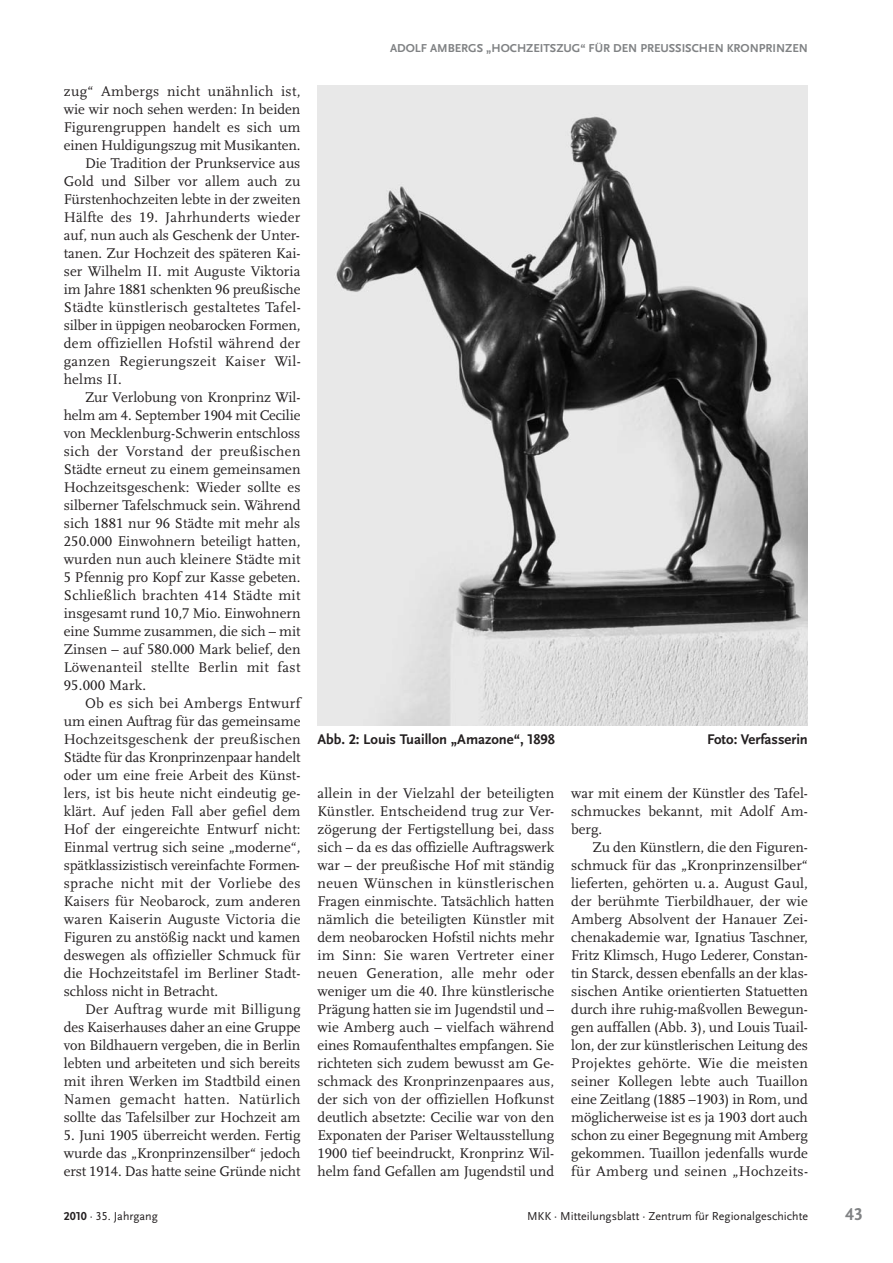
<style>
.page{position:relative;width:893px;height:1263px;background:#fff}
.page>*{position:absolute;margin:0;border:0;box-sizing:border-box;transform-origin:0 0}
.t1{font:700 18px "Scala Sans LF";color:#808284}
.t2{font:14.7px/18px "Scala LF";color:#231f20;text-align:justify}
.t3{font:14.7px "Scala LF";letter-spacing:.025em;color:#231f20}
.t4{font:14.7px "Scala LF";letter-spacing:.02em;color:#231f20}
.t5{font:700 14.7px "Scala Sans LF";color:#231f20}
.t6{font:14.7px "Scala LF";letter-spacing:.035em;color:#231f20}
.t7{font:14.7px "Scala LF";letter-spacing:.03em;color:#231f20}
.t8{font:12px "Scala Sans LF";color:#231f20}
.t9{font:700 12px "Scala Sans LF";color:#808284}
.s1{font-weight:700}
</style>
<div class="page">
<img style="left:317px;top:85px;width:491px;height:641px">
<p class="t3" style="left:64px;top:85px;width:238px">zug“ Ambergs nicht unähnlich ist,</p>
<p class="t2" style="left:64px;top:101px;width:238px">wie wir noch sehen werden: In beiden</p>
<p class="t2" style="left:64px;top:119px;width:238px">Figurengruppen handelt es sich um</p>
<p class="t2" style="left:64px;top:137px;width:238px">einen Huldigungszug mit Musikanten.</p>
<p class="t2" style="left:85px;top:155px;width:217px">Die Tradition der Prunkservice aus</p>
<p class="t2" style="left:64px;top:173px;width:238px">Gold und Silber vor allem auch zu</p>
<p class="t2" style="left:64px;top:191px;width:238px">Fürstenhochzeiten lebte in der zweiten</p>
<p class="t3" style="left:64px;top:211px;width:238px">Hälfte des 19. Jahrhunderts wieder</p>
<p class="t2" style="left:64px;top:227px;width:237px">auf, nun auch als Geschenk der Unter-</p>
<p class="t2" style="left:64px;top:245px;width:238px">tanen. Zur Hochzeit des späteren Kai-</p>
<p class="t2" style="left:64px;top:263px;width:238px">ser Wilhelm II. mit Auguste Viktoria</p>
<p class="t2" style="left:64px;top:281px;width:238px">im Jahre 1881 schenkten 96 preußische</p>
<p class="t3" style="left:64px;top:301px;width:238px">Städte künstlerisch gestaltetes Tafel -</p>
<p class="t2" style="left:64px;top:317px;width:238px">silber in üppigen neobarocken Formen,</p>
<p class="t3" style="left:64px;top:337px;width:238px">dem offiziellen Hofstil während der</p>
<p class="t3" style="left:64px;top:355px;width:238px">ganzen Regierungszeit Kaiser Wil-</p>
<p class="t2" style="left:64px;top:371px;width:59px">helms II.</p>
<p class="t2" style="left:85px;top:389px;width:217px">Zur Verlobung von Kronprinz Wil-</p>
<p class="t2" style="left:64px;top:407px;width:238px">helm am 4. September 1904 mit Cecilie</p>
<p class="t2" style="left:64px;top:425px;width:238px">von Mecklenburg-Schwerin entschloss</p>
<p class="t3" style="left:64px;top:445px;width:238px">sich der Vorstand der preußischen</p>
<p class="t2" style="left:64px;top:461px;width:238px">Städte erneut zu einem gemeinsamen</p>
<p class="t2" style="left:64px;top:479px;width:238px">Hochzeitsgeschenk: Wieder sollte es</p>
<p class="t2" style="left:64px;top:497px;width:238px">silberner Tafelschmuck sein. Während</p>
<p class="t2" style="left:64px;top:515px;width:238px">sich 1881 nur 96 Städte mit mehr als</p>
<p class="t2" style="left:64px;top:533px;width:238px">250.000 Einwohnern beteiligt hatten,</p>
<p class="t2" style="left:64px;top:551px;width:238px">wurden nun auch kleinere Städte mit</p>
<p class="t2" style="left:64px;top:569px;width:238px">5 Pfennig pro Kopf zur Kasse gebeten.</p>
<p class="t3" style="left:64px;top:589px;width:238px">Schließlich brachten 414 Städte mit</p>
<p class="t2" style="left:64px;top:605px;width:238px">insgesamt rund 10,7 Mio. Einwohnern</p>
<p class="t2" style="left:64px;top:623px;width:238px">eine Summe zusammen, die sich – mit</p>
<p class="t2" style="left:64px;top:641px;width:238px">Zinsen – auf 580.000 Mark belief, den</p>
<p class="t3" style="left:64px;top:661px;width:238px">Löwenanteil stellte Berlin mit fast</p>
<p class="t2" style="left:64px;top:677px;width:84px">95.000 Mark.</p>
<p class="t7" style="left:85px;top:697px;width:217px">Ob es sich bei Ambergs Entwurf</p>
<p class="t2" style="left:64px;top:713px;width:238px">um einen Auftrag für das gemeinsame</p>
<p class="t4" style="left:64px;top:733px;width:238px">Hochzeitsgeschenk der preußischen</p>
<p class="t2" style="left:64px;top:749px;width:238px">Städte für das Kronprinzenpaar handelt</p>
<p class="t2" style="left:64px;top:767px;width:238px">oder um eine freie Arbeit des Künst-</p>
<p class="t2" style="left:64px;top:785px;width:238px">lers, ist bis heute nicht eindeutig ge-</p>
<p class="t2" style="left:64px;top:803px;width:238px">klärt. Auf jeden Fall aber gefiel dem</p>
<p class="t2" style="left:64px;top:821px;width:238px">Hof der eingereichte Entwurf nicht:</p>
<p class="t2" style="left:64px;top:839px;width:238px">Einmal vertrug sich seine „moderne“,</p>
<p class="t2" style="left:64px;top:857px;width:237px">spätklassizistisch vereinfachte Formen-</p>
<p class="t3" style="left:64px;top:877px;width:238px">sprache nicht mit der Vorliebe des</p>
<p class="t2" style="left:64px;top:893px;width:238px">Kaisers für Neobarock, zum anderen</p>
<p class="t4" style="left:64px;top:913px;width:238px">waren Kaiserin Auguste Victoria die</p>
<p class="t2" style="left:64px;top:929px;width:238px">Figuren zu anstößig nackt und kamen</p>
<p class="t2" style="left:64px;top:947px;width:238px">deswegen als offizieller Schmuck für</p>
<p class="t2" style="left:64px;top:965px;width:238px">die Hochzeitstafel im Berliner Stadt-</p>
<p class="t2" style="left:64px;top:983px;width:156px">schloss nicht in Betracht.</p>
<p class="t3" style="left:85px;top:1003px;width:217px">Der Auftrag wurde mit Billigung</p>
<p class="t2" style="left:64px;top:1019px;width:238px">des Kaiserhauses daher an eine Gruppe</p>
<p class="t2" style="left:64px;top:1037px;width:238px">von Bildhauern vergeben, die in Berlin</p>
<p class="t2" style="left:64px;top:1055px;width:238px">lebten und arbeiteten und sich bereits</p>
<p class="t2" style="left:64px;top:1073px;width:238px">mit ihren Werken im Stadtbild einen</p>
<p class="t6" style="left:64px;top:1093px;width:238px">Namen gemacht hatten. Natürlich</p>
<p class="t2" style="left:64px;top:1109px;width:238px">sollte das Tafelsilber zur Hochzeit am</p>
<p class="t2" style="left:64px;top:1127px;width:238px">5. Juni 1905 überreicht werden. Fertig wurde das „Kronprinzensilber“ jedoch erst 1914. Das hatte seine Gründe nicht</p>
<p class="t9" style="left:390px;top:43px;width:419px">ADOLF AMBERGS „HOCHZEITSZUG“ FÜR DEN PREUSSISCHEN KRONPRINZEN</p>
<p class="t5" style="left:317px;top:733px;width:239px">Abb. 2: Louis Tuaillon „Amazone“, 1898</p>
<p class="t5" style="left:707px;top:733px;width:102px">Foto: Verfasserin</p>
<p class="t2" style="left:317px;top:785px;width:238px">allein in der Vielzahl der beteiligten Künstler. Entscheidend trug zur Ver&shy;zögerung der Fertigstellung bei, dass sich – da es das offizielle Auftragswerk war – der preußische Hof mit ständig neuen Wünschen in künstlerischen Fragen einmischte. Tatsächlich hatten nämlich die beteiligten Künstler mit dem neobarocken Hofstil nichts mehr im Sinn: Sie waren Vertreter einer neuen Generation, alle mehr oder weniger um die 40. Ihre künstlerische Prägung hatten sie im Jugendstil und – wie Amberg auch – vielfach während eines Romaufenthaltes empfangen. Sie richteten sich zudem bewusst am Ge&shy;schmack des Kronprinzenpaares aus, der sich von der offiziellen Hofkunst deutlich absetzte: Cecilie war von den Exponaten der Pariser Weltausstellung 1900 tief beeindruckt, Kronprinz Wil&shy;helm fand Gefallen am Jugendstil und</p>
<p class="t2" style="left:571px;top:785px;width:238px">war mit einem der Künstler des Tafel&shy;schmuckes bekannt, mit Adolf Am&shy;berg.</p>
<p class="t2" style="left:571px;top:839px;width:238px;text-indent:21px">Zu den Künstlern, die den Figuren&shy;schmuck für das „Kronprinzensilber“ lieferten, gehörten u. a. August Gaul, der berühmte Tierbildhauer, der wie Amberg Absolvent der Hanauer Zei&shy;chenakademie war, Ignatius Taschner, Fritz Klimsch, Hugo Lederer, Constan&shy;tin Starck, dessen ebenfalls an der klas&shy;sischen Antike orientierten Statuetten durch ihre ruhig-maßvollen Bewegun&shy;gen auffallen (Abb. 3), und Louis Tuail&shy;lon, der zur künstlerischen Leitung des Projektes gehörte. Wie die meisten seiner Kollegen lebte auch Tuaillon eine Zeitlang (1885 –1903) in Rom, und möglicherweise ist es ja 1903 dort auch schon zu einer Begegnung mit Amberg gekommen. Tuaillon jedenfalls wurde für Amberg und seinen „Hochzeits-</p>
<p class="t8" style="left:64px;top:1211px;width:96px"><span class="s1">2010</span> · 35. Jahrgang</p>
<p class="t8" style="left:527px;top:1211px;width:282px">MKK · Mitteilungsblatt · Zentrum für Regionalgeschichte</p>
<p class="t1" style="left:845px;top:1207px;width:19px">43</p>
</div>
